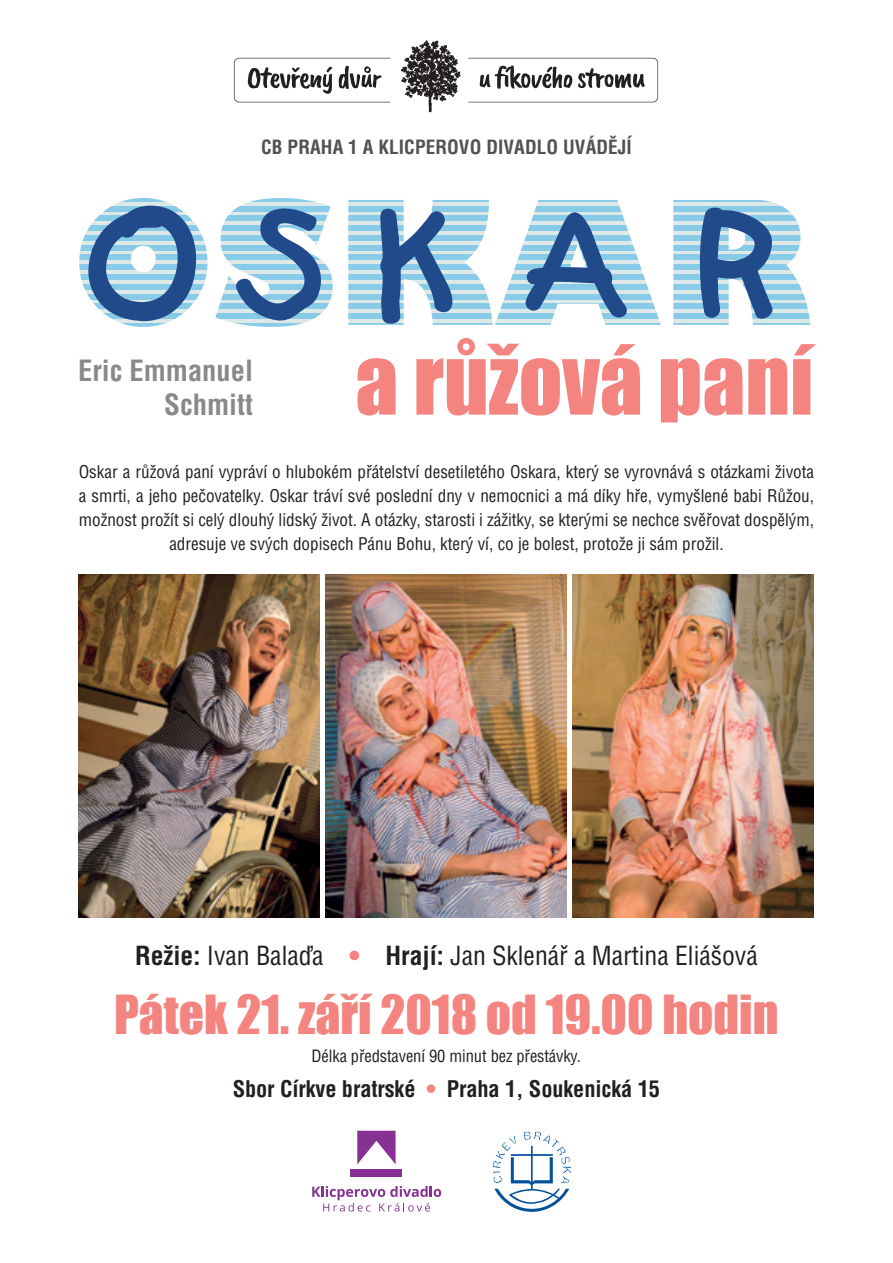
<style>
.page{position:relative;width:893px;height:1263px;background:#fff}
.page>*{position:absolute;margin:0;border:0;box-sizing:border-box;transform-origin:0 0}
.t1{font:85.5px "Impact";color:#f38480}
.t2{font:49.5px "Impact";color:#f38480}
.t3{font:700 condensed 28.5px "Svitzerland";color:#8a8988}
.t4{font:25.65px "Svitzerland Condensed";color:#231f20}
.t5{font:700 condensed 22.35px "Svitzerland";letter-spacing:-.005em;color:#231f20}
.t6{font:700 condensed 19.2px "Svitzerland";letter-spacing:.005em;color:#535250}
.t7{font:17.1px/24.2px "Svitzerland Condensed";color:#231f20;text-align:center}
.t8{font:16.5px "Svitzerland Condensed";letter-spacing:-.005em;color:#231f20}
.s1{font-family:"Svitzerland";font-weight:700;font-stretch:condensed}
.s2{font-family:"Svitzerland";font-weight:700;font-stretch:condensed;color:#f38480}
.s3{color:#f38480}
</style>
<div class="page">
<svg style="left:79px;top:198px;width:732px;height:129px"></svg>
<svg style="left:87px;top:204px;width:687px;height:122px"></svg>
<div style="left:351px;top:1169px;width:51px;height:7px;background:#863193"></div>
<svg style="left:357px;top:1131px;width:39px;height:33px"></svg>
<svg style="left:312px;top:1186px;width:129px;height:25px"></svg>
<svg style="left:489px;top:1131px;width:83px;height:81px"></svg>
<img style="left:78px;top:574px;width:242px;height:344px">
<img style="left:325px;top:574px;width:242px;height:344px">
<img style="left:573px;top:574px;width:241px;height:344px">
<img style="left:233px;top:41px;width:426px;height:72px">
<p class="t6" style="left:261px;top:135px;width:372px">CB PRAHA 1 A KLICPEROVO DIVADLO UVÁDĚJÍ</p>
<p class="t3" style="left:78px;top:353px;width:176px">Eric Emmanuel</p>
<p class="t3" style="left:164px;top:387px;width:90px">Schmitt</p>
<p class="t1" style="left:355px;top:315px;width:460px">a růžová paní</p>
<p class="t7" style="left:79px;top:459px;width:737px">Oskar a růžová paní vypráví o hlubokém přátelství desetiletého Oskara, který se vyrovnává s otázkami života a smrti, a jeho pečovatelky. Oskar tráví své poslední dny v nemocnici a má díky hře, vymyšlené babi Růžou, možnost prožít si celý dlouhý lidský život. A otázky, starosti i zážitky, se kterými se nechce svěřovat dospělým, adresuje ve svých dopisech Pánu Bohu, který ví, co je bolest, protože ji sám prožil.</p>
<p class="t4" style="left:135px;top:940px;width:624px"><span class="s1">Režie:</span> Ivan Balaďa <span class="s2">•</span> <span class="s1">Hrají:</span> Jan Sklenář a Martina Eliášová</p>
<p class="t2" style="left:114px;top:976px;width:666px">Pátek 21. září 2018 od 19.00 hodin</p>
<p class="t8" style="left:312px;top:1046px;width:271px">Délka představení 90 minut bez přestávky.</p>
<p class="t5" style="left:233px;top:1075px;width:429px">Sbor Církve bratrské <span class="s3">•</span> Praha 1, Soukenická 15</p>
</div>
